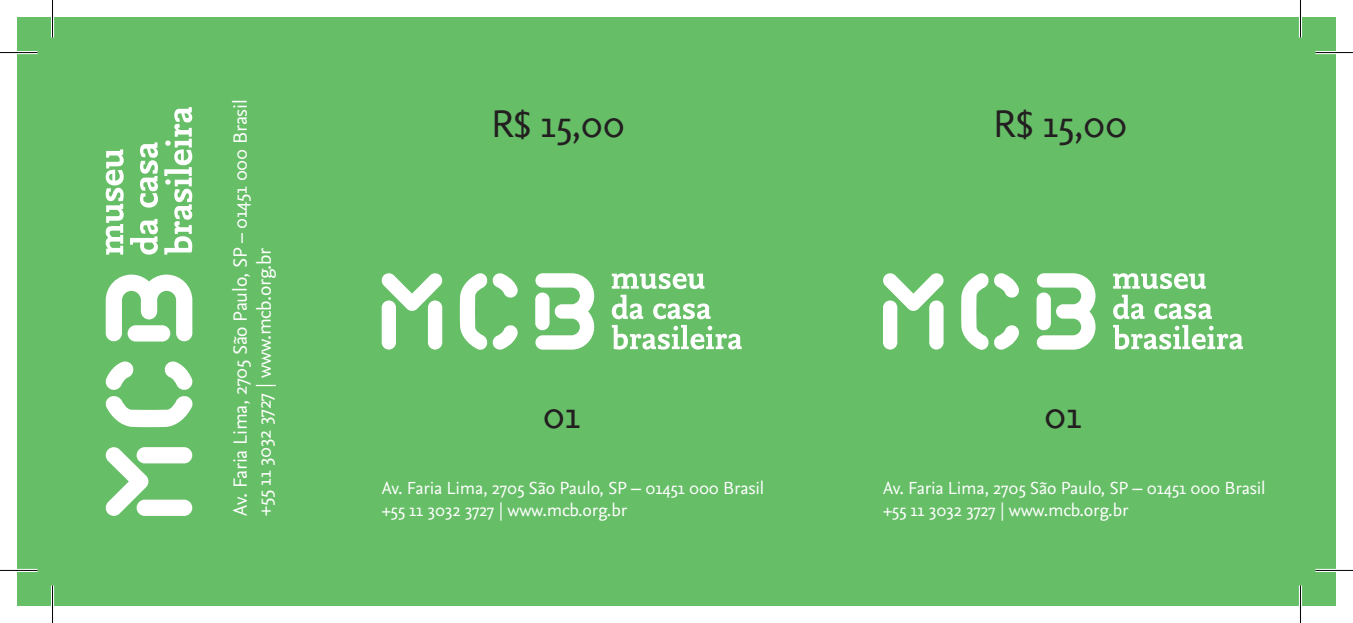
<style>
.page{position:relative;width:1353px;height:623px;background:#fff}
.page>*{position:absolute;margin:0;border:0;box-sizing:border-box;transform-origin:0 0}
.t1{font:40.25px "Nexus Sans OT";letter-spacing:-.01em;color:#231f20}
.t2{font:20px/24px "Nexus Sans OT";letter-spacing:-.01em;color:#fff}
.t3{font:18.25px/22px "Nexus Sans OT";letter-spacing:-.01em;color:#fff}
.s1{font-size:20px}
</style>
<div class="page">
<div style="left:17px;top:17px;width:1318px;height:588px;background:#66be67"></div>
<svg style="left:106px;top:274px;width:86px;height:67px"></svg>
<svg style="left:105px;top:361px;width:88px;height:66px"></svg>
<div style="left:137px;top:499px;width:55px;height:16px;background:#fff;border-radius:8px"></div>
<div style="left:137px;top:447px;width:55px;height:16px;background:#fff;border-radius:8px"></div>
<svg style="left:105px;top:447px;width:44px;height:69px"></svg>
<svg style="left:106px;top:149px;width:18px;height:105px"></svg>
<svg style="left:130px;top:219px;width:28px;height:35px"></svg>
<svg style="left:140px;top:142px;width:18px;height:65px"></svg>
<svg style="left:164px;top:107px;width:28px;height:147px"></svg>
<svg style="left:535px;top:273px;width:59px;height:76px"></svg>
<svg style="left:459px;top:273px;width:59px;height:77px"></svg>
<div style="left:381px;top:300px;width:15px;height:49px;background:#fff;border-radius:7px"></div>
<div style="left:428px;top:300px;width:14px;height:49px;background:#fff;border-radius:7px"></div>
<svg style="left:381px;top:273px;width:62px;height:38px"></svg>
<svg style="left:611px;top:273px;width:99px;height:46px"></svg>
<svg style="left:611px;top:325px;width:130px;height:24px"></svg>
<svg style="left:1036px;top:273px;width:59px;height:76px"></svg>
<svg style="left:961px;top:273px;width:58px;height:77px"></svg>
<div style="left:883px;top:300px;width:14px;height:49px;background:#fff;border-radius:7px"></div>
<div style="left:929px;top:300px;width:14px;height:49px;background:#fff;border-radius:7px"></div>
<svg style="left:883px;top:273px;width:61px;height:38px"></svg>
<svg style="left:1113px;top:273px;width:98px;height:46px"></svg>
<svg style="left:1113px;top:325px;width:129px;height:24px"></svg>
<hr style="left:0;top:51px;width:38px;height:3px;background:#fff">
<hr style="left:1315px;top:51px;width:37px;height:3px;background:#fff">
<hr style="left:0;top:568px;width:38px;height:3px;background:#fff">
<hr style="left:1315px;top:568px;width:37px;height:3px;background:#fff">
<hr style="left:51px;top:0;width:3px;height:37px;background:#fff">
<hr style="left:51px;top:585px;width:3px;height:37px;background:#fff">
<hr style="left:1298px;top:0;width:3px;height:37px;background:#fff">
<hr style="left:1298px;top:585px;width:3px;height:37px;background:#fff">
<hr style="left:0;top:52px;width:38px;height:1px;background:#000">
<hr style="left:1315px;top:52px;width:37px;height:1px;background:#000">
<hr style="left:0;top:569px;width:38px;height:1px;background:#000">
<hr style="left:1315px;top:569px;width:37px;height:1px;background:#000">
<hr style="left:52px;top:0;width:1px;height:37px;background:#000">
<hr style="left:52px;top:585px;width:1px;height:37px;background:#000">
<hr style="left:1299px;top:0;width:1px;height:37px;background:#000">
<hr style="left:1299px;top:585px;width:1px;height:37px;background:#000">
<p class="t2" style="left:229px;top:515px;width:418px;rotate:-90deg">Av. Faria Lima, 2705 São Paulo, SP – 01451 000 Brasil +55 11 3032 3727 | www.mcb.org.br</p>
<h1 class="t1" style="left:490px;top:100px;width:136px">R$ 15,00</h1>
<h1 class="t1" style="left:992px;top:100px;width:136px">R$ 15,00</h1>
<h1 class="t1" style="left:543px;top:391px;width:39px">01</h1>
<h1 class="t1" style="left:1044px;top:391px;width:39px">01</h1>
<p class="t3" style="left:381px;top:477px;width:384px">Av. Faria Lima, 2705 São Paulo, SP <span class="s1">–</span> 01451 000 Brasil +55 11 3032 3727 | www.mcb.org.br</p>
<p class="t3" style="left:883px;top:477px;width:384px">Av. Faria Lima, 2705 São Paulo, SP <span class="s1">–</span> 01451 000 Brasil +55 11 3032 3727 | www.mcb.org.br</p>
</div>
